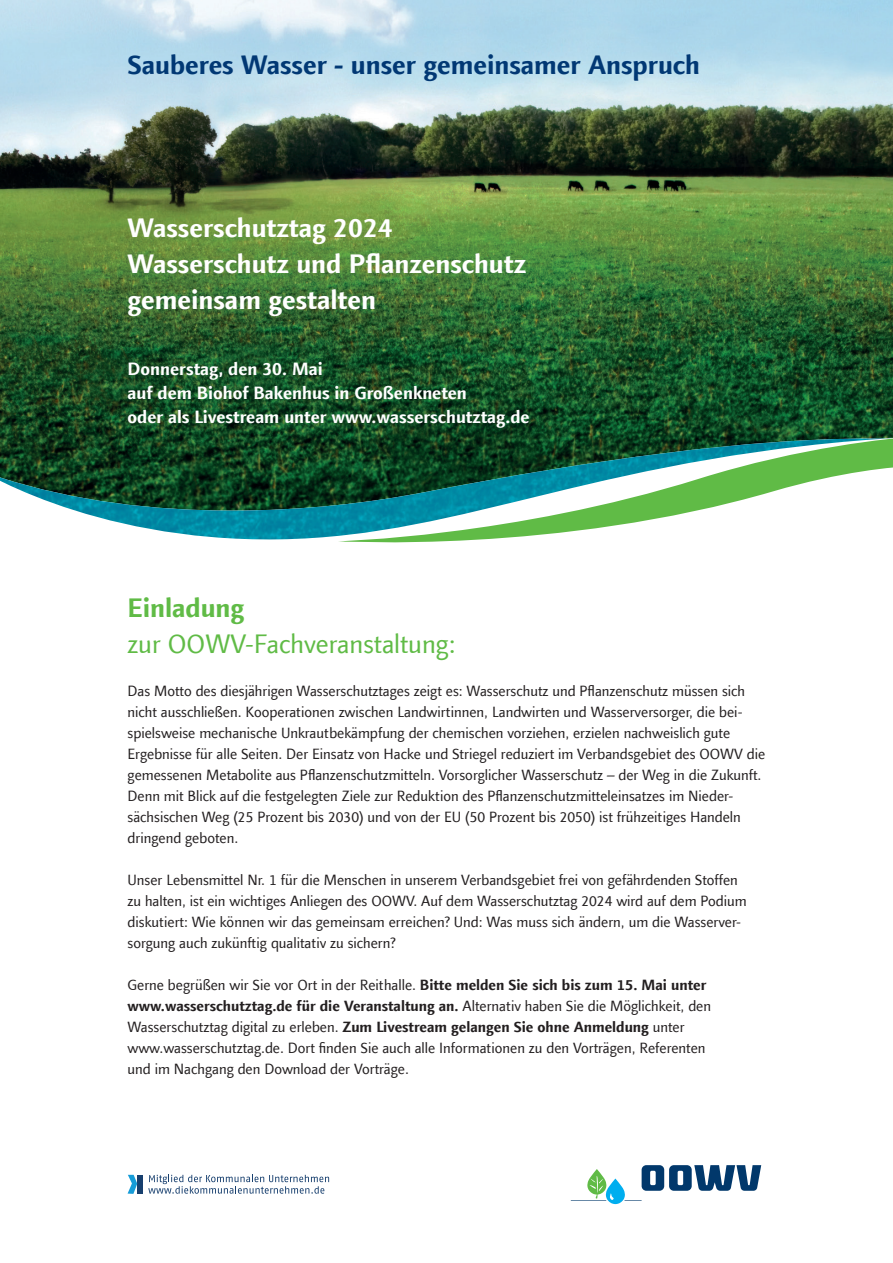
<style>
.page{position:relative;width:893px;height:1263px;background:#fff}
.page>*{position:absolute;margin:0;border:0;box-sizing:border-box;transform-origin:0 0}
.t1{font:700 27px/36px "Finnegan LT Com";color:#fff}
.t2{font:700 27px "Finnegan LT Com";color:#013874}
.t3{font:27px "Finnegan LT Com";color:#60bb46}
.t4{font:700 27px "Finnegan LT Com";color:#60bb46}
.t5{font:700 18px/24px "Finnegan LT Com";color:#fff}
.t6{font:15px/21px "Finnegan LT Com";color:#231f20}
.s1{font-weight:700}
</style>
<div class="page">
<img style="left:0;top:0;width:893px;height:437px">
<svg style="left:148px;top:1175px;width:181px;height:19px"></svg>
<div style="left:137px;top:1175px;width:6px;height:18px;background:#173f6e"></div>
<svg style="left:128px;top:1175px;width:9px;height:19px"></svg>
<svg style="left:0;top:437px;width:338px;height:103px;background:#306c5d"></svg>
<svg style="left:338px;top:436px;width:555px;height:107px"></svg>
<svg style="left:571px;top:1165px;width:190px;height:39px"></svg>
<h1 class="t2" style="left:128px;top:49px;width:574px">Sauberes Wasser - unser gemeinsamer Anspruch</h1>
<h1 class="t1" style="left:128px;top:210px;width:400px">Wasserschutztag 2024<br>Wasserschutz und Pflanzenschutz gemeinsam gestalten</h1>
<p class="t5" style="left:128px;top:357px;width:403px">Donnerstag, den 30. Mai<br>auf dem Biohof Bakenhus in Großenkneten<br>oder als Livestream unter www.wasserschutztag.de</p>
<h1 class="t4" style="left:128px;top:592px;width:118px">Einladung</h1>
<h1 class="t3" style="left:128px;top:628px;width:330px">zur OOWV-Fachveranstaltung:</h1>
<p class="t6" style="left:128px;top:680px;width:639px">Das Motto des diesjährigen Wasserschutztages zeigt es: Wasserschutz und Pflanzenschutz müssen sich nicht ausschließen. Kooperationen zwischen Landwirtinnen, Landwirten und Wasserversorger, die bei&shy;spielsweise mechanische Unkrautbekämpfung der chemischen vorziehen, erzielen nachweislich gute Ergebnisse für alle Seiten. Der Einsatz von Hacke und Striegel reduziert im Verbandsgebiet des OOWV die gemessenen Metabolite aus Pflanzenschutzmitteln. Vorsorglicher Wasserschutz – der Weg in die Zukunft.<br>Denn mit Blick auf die festgelegten Ziele zur Reduktion des Pflanzenschutzmitteleinsatzes im Nieder&shy;sächsischen Weg (25 Prozent bis 2030) und von der EU (50 Prozent bis 2050) ist frühzeitiges Handeln dringend geboten.</p>
<p class="t6" style="left:128px;top:869px;width:621px">Unser Lebensmittel Nr. 1 für die Menschen in unserem Verbandsgebiet frei von gefährdenden Stoffen zu halten, ist ein wichtiges Anliegen des OOWV. Auf dem Wasserschutztag 2024 wird auf dem Podium diskutiert: Wie können wir das gemeinsam erreichen? Und: Was muss sich ändern, um die Wasserver&shy;sorgung auch zukünftig qualitativ zu sichern?</p>
<p class="t6" style="left:128px;top:974px;width:585px">Gerne begrüßen wir Sie vor Ort in der Reithalle. <span class="s1">Bitte melden Sie sich bis zum 15. Mai unter www.wasserschutztag.de für die Veranstaltung an.</span> Alternativ haben Sie die Möglichkeit, den Wasserschutztag digital zu erleben. <span class="s1">Zum Livestream gelangen Sie ohne Anmeldung</span> unter www.wasserschutztag.de. Dort finden Sie auch alle Informationen zu den Vorträgen, Referenten und im Nachgang den Download der Vorträge.</p>
</div>
